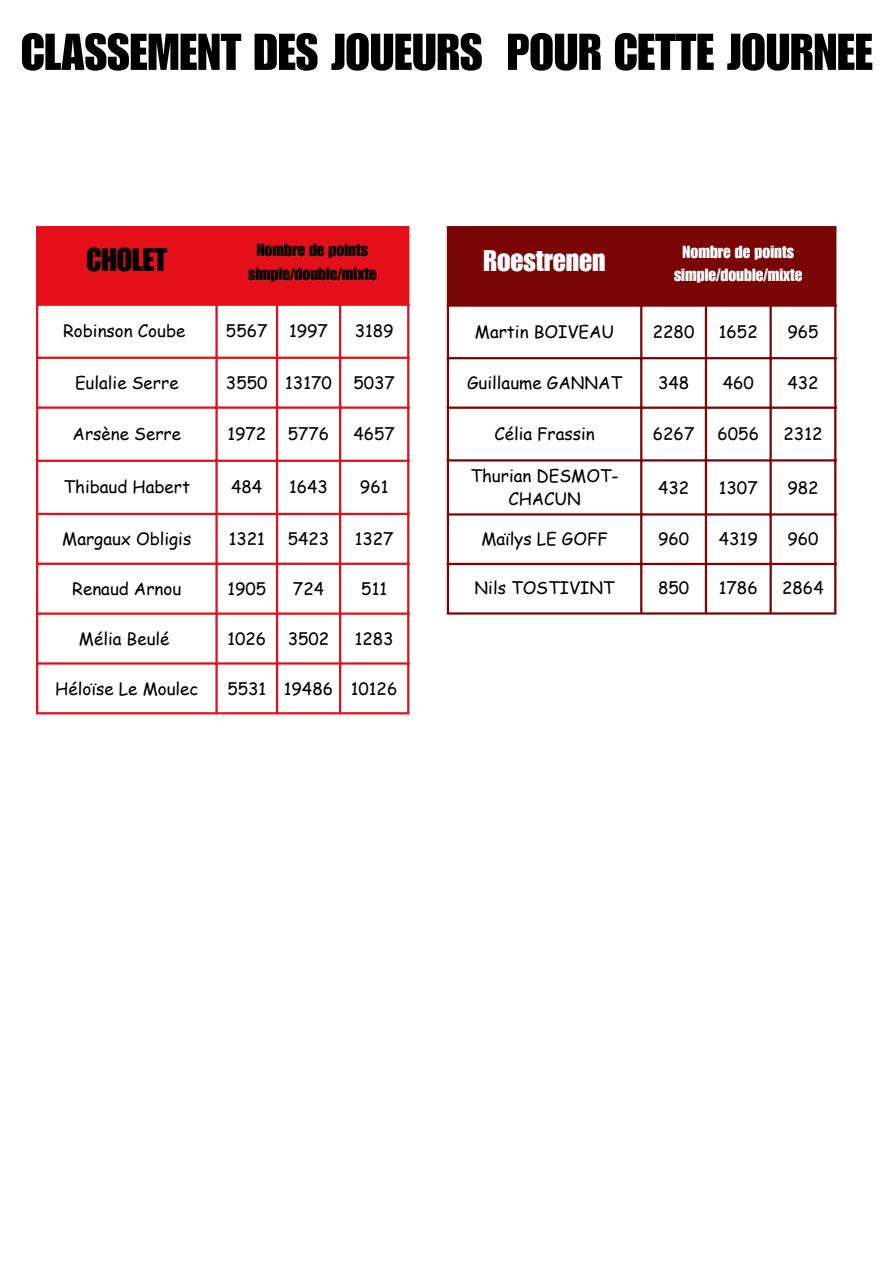
<style>
.page{position:relative;width:894px;height:1264px;background:#fff}
.page>*{position:absolute;margin:0;border:0;box-sizing:border-box;transform-origin:0 0}
.t1{font:50.7px "Impact LT Std";color:#000}
.t2{font:32.1px "Impact LT Std";color:#000}
.t3{font:29.1px "Impact LT Std";color:#fff}
.t4{font:17.1px/23.7px "Comic Sans MS";color:#000;text-align:center}
.t5{font:17.1px "Impact LT Std";color:#000}
.t6{font:17.1px "Impact LT Std";color:#fff}
</style>
<div class="page">
<div style="left:38px;top:228px;width:369px;height:75px;background:#e30f19"></div>
<hr style="left:36px;top:228px;width:2px;height:484px;background:#e30f19">
<hr style="left:215px;top:228px;width:3px;height:484px;background:#e30f19">
<hr style="left:276px;top:306px;width:2px;height:406px;background:#e30f19">
<hr style="left:339px;top:306px;width:2px;height:406px;background:#e30f19">
<hr style="left:407px;top:228px;width:2px;height:484px;background:#e30f19">
<hr style="left:36px;top:226px;width:373px;height:2px;background:#e30f19">
<hr style="left:36px;top:303px;width:373px;height:3px;background:#e30f19">
<hr style="left:36px;top:356px;width:373px;height:3px;background:#e30f19">
<hr style="left:36px;top:406px;width:373px;height:3px;background:#e30f19">
<hr style="left:36px;top:459px;width:373px;height:3px;background:#e30f19">
<hr style="left:36px;top:513px;width:373px;height:2px;background:#e30f19">
<hr style="left:36px;top:562px;width:373px;height:3px;background:#e30f19">
<hr style="left:36px;top:612px;width:373px;height:2px;background:#e30f19">
<hr style="left:36px;top:662px;width:373px;height:2px;background:#e30f19">
<hr style="left:36px;top:712px;width:373px;height:2px;background:#e30f19">
<div style="left:449px;top:228px;width:385px;height:76px;background:#790605"></div>
<svg style="left:449px;top:307px;width:385px;height:305px"></svg>
<hr style="left:446px;top:228px;width:3px;height:384px;background:#790605">
<hr style="left:640px;top:228px;width:2px;height:384px;background:#790605">
<hr style="left:704px;top:307px;width:3px;height:305px;background:#790605">
<hr style="left:769px;top:307px;width:2px;height:305px;background:#790605">
<hr style="left:834px;top:228px;width:2px;height:384px;background:#790605">
<hr style="left:446px;top:226px;width:390px;height:2px;background:#790605">
<hr style="left:446px;top:304px;width:390px;height:3px;background:#790605">
<hr style="left:446px;top:357px;width:390px;height:2px;background:#790605">
<hr style="left:446px;top:406px;width:390px;height:3px;background:#790605">
<hr style="left:446px;top:459px;width:390px;height:2px;background:#790605">
<hr style="left:446px;top:513px;width:390px;height:2px;background:#790605">
<hr style="left:446px;top:563px;width:390px;height:2px;background:#790605">
<hr style="left:446px;top:612px;width:390px;height:2px;background:#790605">
<h1 class="t1" style="left:21px;top:34px;width:853px">CLASSEMENT DES JOUEURS POUR CETTE JOURNEE</h1>
<p class="t2" style="left:86px;top:248px;width:82px">CHOLET</p>
<p class="t5" style="left:256px;top:244px;width:113px">Nombre de points</p>
<p class="t5" style="left:248px;top:268px;width:130px">simple/double/mixte</p>
<p class="t4" style="left:63px;top:318px;width:124px">Robinson Coube</p>
<p class="t4" style="left:226px;top:318px;width:43px">5567</p>
<p class="t4" style="left:289px;top:318px;width:40px">1997</p>
<p class="t4" style="left:354px;top:318px;width:40px">3189</p>
<p class="t4" style="left:75px;top:370px;width:105px">Eulalie Serre</p>
<p class="t4" style="left:226px;top:370px;width:43px">3550</p>
<p class="t4" style="left:285px;top:370px;width:48px">13170</p>
<p class="t4" style="left:353px;top:370px;width:43px">5037</p>
<p class="t4" style="left:73px;top:421px;width:110px">Arsène Serre</p>
<p class="t4" style="left:227px;top:421px;width:40px">1972</p>
<p class="t4" style="left:288px;top:421px;width:43px">5776</p>
<p class="t4" style="left:353px;top:421px;width:43px">4657</p>
<p class="t4" style="left:64px;top:474px;width:128px">Thibaud Habert</p>
<p class="t4" style="left:231px;top:474px;width:33px">484</p>
<p class="t4" style="left:289px;top:474px;width:40px">1643</p>
<p class="t4" style="left:360px;top:474px;width:30px">961</p>
<p class="t4" style="left:62px;top:526px;width:130px">Margaux Obligis</p>
<p class="t4" style="left:229px;top:526px;width:38px">1321</p>
<p class="t4" style="left:288px;top:526px;width:43px">5423</p>
<p class="t4" style="left:354px;top:526px;width:40px">1327</p>
<p class="t4" style="left:72px;top:576px;width:110px">Renaud Arnou</p>
<p class="t4" style="left:227px;top:576px;width:40px">1905</p>
<p class="t4" style="left:293px;top:576px;width:33px">724</p>
<p class="t4" style="left:361px;top:576px;width:27px">511</p>
<p class="t4" style="left:79px;top:626px;width:92px">Mélia Beulé</p>
<p class="t4" style="left:227px;top:626px;width:40px">1026</p>
<p class="t4" style="left:288px;top:626px;width:43px">3502</p>
<p class="t4" style="left:354px;top:626px;width:40px">1283</p>
<p class="t4" style="left:55px;top:676px;width:144px">Héloïse Le Moulec</p>
<p class="t4" style="left:227px;top:676px;width:40px">5531</p>
<p class="t4" style="left:284px;top:676px;width:51px">19486</p>
<p class="t4" style="left:351px;top:676px;width:48px">10126</p>
<p class="t3" style="left:483px;top:250px;width:124px">Roestrenen</p>
<p class="t6" style="left:682px;top:245px;width:113px">Nombre de points</p>
<p class="t6" style="left:673px;top:269px;width:130px">simple/double/mixte</p>
<p class="t4" style="left:475px;top:319px;width:141px">Martin BOIVEAU</p>
<p class="t4" style="left:652px;top:319px;width:43px">2280</p>
<p class="t4" style="left:718px;top:319px;width:40px">1652</p>
<p class="t4" style="left:787px;top:319px;width:33px">965</p>
<p class="t4" style="left:467px;top:370px;width:156px">Guillaume GANNAT</p>
<p class="t4" style="left:657px;top:370px;width:33px">348</p>
<p class="t4" style="left:722px;top:370px;width:33px">460</p>
<p class="t4" style="left:787px;top:370px;width:33px">432</p>
<p class="t4" style="left:494px;top:421px;width:102px">Célia Frassin</p>
<p class="t4" style="left:652px;top:421px;width:43px">6267</p>
<p class="t4" style="left:717px;top:421px;width:43px">6056</p>
<p class="t4" style="left:783px;top:421px;width:40px">2312</p>
<p class="t4" style="left:470px;top:463px;width:149px">Thurian DESMOT-<br>CHACUN</p>
<p class="t4" style="left:657px;top:475px;width:33px">432</p>
<p class="t4" style="left:718px;top:475px;width:40px">1307</p>
<p class="t4" style="left:787px;top:475px;width:33px">982</p>
<p class="t4" style="left:481px;top:526px;width:128px">Maïlys LE GOFF</p>
<p class="t4" style="left:657px;top:526px;width:33px">960</p>
<p class="t4" style="left:718px;top:526px;width:40px">4319</p>
<p class="t4" style="left:787px;top:526px;width:33px">960</p>
<p class="t4" style="left:474px;top:575px;width:141px">Nils TOSTIVINT</p>
<p class="t4" style="left:657px;top:575px;width:33px">850</p>
<p class="t4" style="left:718px;top:575px;width:40px">1786</p>
<p class="t4" style="left:782px;top:575px;width:43px">2864</p>
</div>
